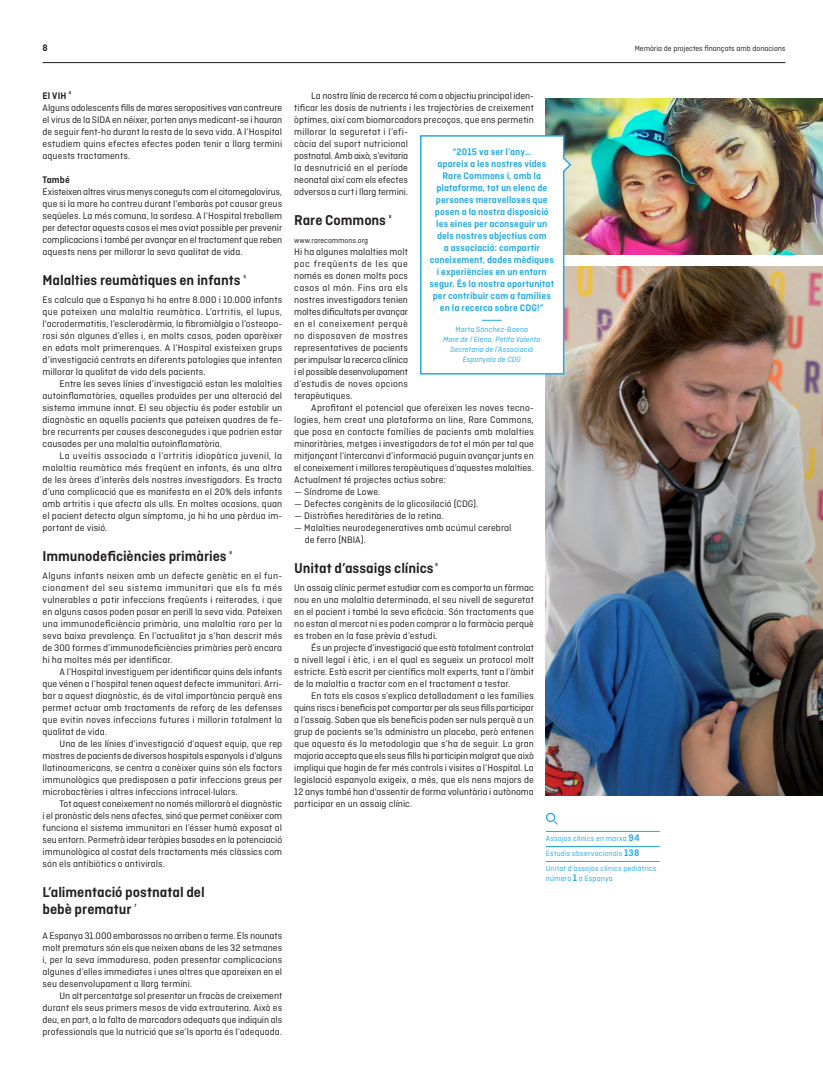
<style>
.page{position:relative;width:823px;height:1078px;background:#fff}
.page>*{position:absolute;margin:0;border:0;box-sizing:border-box;transform-origin:0 0}
.t1{font:600 15px/16.2px "Ciutadella";letter-spacing:-.005em;color:#231f20}
.t2{font:10px/12px "Ciutadella";letter-spacing:.005em;color:#231f20;text-align:justify}
.t3{font:600 10px/12px "Ciutadella";letter-spacing:.005em;color:#24aae1;text-align:center}
.t4{font:600 10px "Ciutadella";letter-spacing:.005em;color:#231f20}
.t5{font:8px/15px "Ciutadella";letter-spacing:.015em;color:#24aae1}
.t6{font:italic 8px/10px "Ciutadella";letter-spacing:.015em;color:#24aae1;text-align:center}
.t7{font:8px "Ciutadella";color:#231f20}
.s1{font-weight:600}
.s2{font-weight:400;font-size:10px}
.s3{font-weight:600;font-size:10px}
</style>
<div class="page">
<hr style="left:43px;top:62px;width:742px;height:1px;background:#231f20">
<img style="left:545px;top:267px;width:277px;height:528px">
<img style="left:545px;top:99px;width:277px;height:156px">
<svg style="left:545px;top:812px;width:12px;height:12px"></svg>
<hr style="left:545px;top:831px;width:114px;height:1px;background:#24aae1">
<hr style="left:545px;top:846px;width:114px;height:1px;background:#24aae1">
<hr style="left:545px;top:861px;width:114px;height:1px;background:#24aae1">
<svg style="left:420px;top:134px;width:152px;height:241px"></svg>
<svg style="left:481px;top:320px;width:20px;height:1px"></svg>
<p class="t4" style="left:43px;top:42px;width:7px">8</p>
<p class="t7" style="left:634px;top:44px;width:152px">Memòria de projectes finançats amb donacions</p>
<p class="t2" style="left:43px;top:89px;width:241px;text-align:left"><span class="s1">El VIH</span> 4<br>Alguns adolescents fills de mares seropositives van contreure el virus de la SI DA en néixer, porten anys medicant-se i hauran de seguir fent-ho durant la resta de la seva vida. A l’Hospital estudiem quins efectes efectes poden tenir a llarg termini aquests tractaments.</p>
<p class="t4" style="left:43px;top:174px;width:29px">També</p>
<p class="t2" style="left:43px;top:185px;width:241px">Existeixen altres virus menys coneguts com el citomegalovirus, que si la mare ho contreu durant l’embaràs pot causar greus seqüeles. La més comuna, la sordesa. A l’Hospital treballem per detectar aquests casos el mes aviat possible per prevenir complicacions i també per avançar en el tractament que reben aquests nens per millorar la seva qualitat de vida.</p>
<h1 class="t1" style="left:43px;top:272px;width:205px">Malalties reumàtiques en infants <span class="s2">5</span></h1>
<p class="t2" style="left:43px;top:293px;width:241px">Es calcula que a Espanya hi ha entre 8.000 i 10.000 infants que pateixen una malaltia reumàtica. L’artritis, el lupus, l'acrodermatitis, l’esclerodèrmia, la fibromiàlgia o l’osteopo&shy;rosi són algunes d’elles i, en molts casos, poden aparèixer en edats molt primerenques. A l’Hospital existeixen grups d’investigació centrats en diferents patologies que intenten millorar la qualitat de vida dels pacients.</p>
<p class="t2" style="left:43px;top:377px;width:241px;text-indent:17px">Entre les seves línies d’investigació estan les malalties autoinflamatòries, aquelles produïdes per una alteració del sistema immune innat. El seu objectiu és poder establir un diagnòstic en aquells pacients que pateixen quadres de fe&shy;bre recurrents per causes desconegudes i que podrien estar causades per una malaltia autoinflamatòria.</p>
<p class="t2" style="left:43px;top:449px;width:241px;text-indent:17px">La uveïtis associada a l’artritis idiopàtica juvenil, la malaltia reumàtica més freqüent en infants, és una altra de les àrees d’interès dels nostres investigadors. Es tracta d’una complicació que es manifesta en el 20% dels infants amb artritis i que afecta als ulls. En moltes ocasions, quan el pacient detecta algun símptoma, ja hi ha una pèrdua im&shy;portant de visió.</p>
<h1 class="t1" style="left:43px;top:548px;width:191px">Immunodeficiències primàries <span class="s2">6</span></h1>
<p class="t2" style="left:43px;top:569px;width:241px">Alguns infants neixen amb un defecte genètic en el fun&shy;cionament del seu sistema immunitari que els fa més vulnerables a patir infeccions freqüents i reiterades, i que en alguns casos poden posar en perill la seva vida. Pateixen una immunodeficiència primària, una malaltia rara per la seva baixa prevalença. En l’actualitat ja s’han descrit més de 300 formes d’immunodeficiències primàries però encara hi ha moltes més per identificar.</p>
<p class="t2" style="left:43px;top:665px;width:241px;text-indent:17px">A l’Hospital investiguem per identificar quins dels infants que vénen a l’hospital tenen aquest defecte immunitari. Arri&shy;bar a aquest diagnòstic, és de vital importància perquè ens permet actuar amb tractaments de reforç de les defenses que evitin noves infeccions futures i millorin totalment la qualitat de vida.</p>
<p class="t2" style="left:43px;top:737px;width:241px;text-indent:17px">Una de les línies d’investigació d’aquest equip, que rep mostres de pacients de diversos hospitals espanyols i d’alguns llatinoamericans, se centra a conèixer quins són els factors immunològics que predisposen a patir infeccions greus per microbactèries i altres infeccions intracel·lulars.</p>
<p class="t2" style="left:43px;top:797px;width:241px;text-indent:17px">Tot aquest coneixement no només millorarà el diagnòstic i el pronòstic dels nens afectes, sinó que permet conèixer com funciona el sistema immunitari en l’ésser humà exposat al seu entorn. Permetrà idear teràpies basades en la potenciació immunològica al costat dels tractaments més clàssics com són els antibiòtics o antivirals.</p>
<h1 class="t1" style="left:43px;top:884px;width:163px">L’alimentació postnatal del bebè prematur <span class="s2">7</span></h1>
<p class="t2" style="left:43px;top:929px;width:241px">A Espanya 31.000 embarassos no arriben a terme. Els nounats molt prematurs són els que neixen abans de les 32 setmanes i, per la seva immaduresa, poden presentar complicacions algunes d’elles immediates i unes altres que apareixen en el seu desenvolupament a llarg termini.</p>
<p class="t2" style="left:43px;top:989px;width:241px;text-indent:17px">Un alt percentatge sol presentar un fracàs de creixement durant els seus primers mesos de vida extrauterina. Això es deu, en part, a la falta de marcadors adequats que indiquin als professionals que la nutrició que se’ls aporta és l’adequada.</p>
<p class="t2" style="left:294px;top:89px;width:241px;text-align:left;text-indent:17px">La nostra línia de recerca té com a objectiu principal iden&shy;tificar les dosis de nutrients i les trajectòries de creixement òptimes, així com biomarcadors precoços, que ens permetin millorar la seguretat i l’efi-<br>càcia del suport nutricional<br>postnatal. Amb això, s’evitaria<br>la desnutrició en el període<br>neonatal així com els efectes<br>adversos a curt i llarg termini.</p>
<h1 class="t1" style="left:294px;top:212px;width:99px">Rare Commons <span class="s2">8</span></h1>
<p class="t7" style="left:294px;top:236px;width:75px">www.rarecommons.org</p>
<p class="t2" style="left:294px;top:245px;width:115px">Hi ha algunes malalties molt poc freqüents de les que només es donen molts pocs casos al món. Fins ara els nostres investigadors tenien moltes dificultats per avançar en el coneixement perquè no disposaven de mostres representatives de pacients per impulsar la recerca clínica i el possible desenvolupament d’estudis de noves opcions terapèutiques.</p>
<p class="t2" style="left:294px;top:401px;width:241px;text-indent:17px">Aprofitant el potencial que ofereixen les noves tecno&shy;logies, hem creat una plataforma on line, Rare Commons, que posa en contacte famílies de pacients amb malalties minoritàries, metges i investigadors de tot el món per tal que mitjançant l’intercanvi d’informació puguin avançar junts en el coneixement i millores terapèutiques d’aquestes malalties.<br>Actualment té projectes actius sobre:</p>
<p class="t2" style="left:294px;top:485px;width:88px">— Síndrome de Lowe.</p>
<p class="t2" style="left:294px;top:497px;width:185px">— Defectes congènits de la glicosilació (CDG).</p>
<p class="t2" style="left:294px;top:509px;width:151px">— Distròfies hereditàries de la retina.</p>
<p class="t2" style="left:304px;top:521px;width:208px;text-indent:-10px">— Malalties neurodegeneratives amb acúmul cerebral de ferro (N BIA).</p>
<h1 class="t1" style="left:294px;top:560px;width:145px">Unitat d’assaigs clínics <span class="s2">9</span></h1>
<p class="t2" style="left:294px;top:581px;width:241px">Un assaig clínic permet estudiar com es comporta un fàrmac nou en una malaltia determinada, el seu nivell de seguretat en el pacient i també la seva eficàcia. Són tractaments que no estan al mercat ni es poden comprar a la farmàcia perquè es troben en la fase prèvia d’estudi.</p>
<p class="t2" style="left:294px;top:641px;width:241px;text-indent:17px">És un projecte d’investigació que està totalment controlat a nivell legal i ètic, i en el qual es segueix un protocol molt estricte. Està escrit per científics molt experts, tant a l’àmbit de la malaltia a tractar com en el tractament a testar.</p>
<p class="t2" style="left:294px;top:689px;width:241px;text-indent:17px">En tots els casos s’explica detalladament a les famílies quins riscs i beneficis pot comportar per als seus fills participar a l’assaig. Saben que els beneficis poden ser nuls perquè a un grup de pacients se’ls administra un placebo, però entenen que aquesta és la metodologia que s’ha de seguir. La gran majoria accepta que els seus fills hi participin malgrat que això impliqui que hagin de fer més controls i visites a l’Hospital. La legislació espanyola exigeix, a més, que els nens majors de 12 anys també han d'assentir de forma voluntària i autònoma participar en un assaig clínic.</p>
<p class="t3" style="left:429px;top:145px;width:126px">“2015 va ser l’any…<br>apareix a les nostres vides<br>Rare Commons i, amb la plataforma, tot un elenc de persones meravelloses que posen a la nostra disposició les eines per aconseguir un dels nostres objectius com<br>a associació: compartir coneixement, dades mèdiques i experiències en un entorn segur. És la nostra oportunitat per contribuir com a famílies en la recerca sobre CDG!”</p>
<p class="t5" style="left:455px;top:321px;width:74px">Marta Sánchez-Baena</p>
<p class="t6" style="left:443px;top:334px;width:99px">Mare de l’Elena, Petita Valenta<br>Secretaria de l’Associació<br>Espanyola de CDG</p>
<p class="t5" style="left:545px;top:831px;width:114px">Assajos clínics en marxa <span class="s3">94<br></span>Estudis observacionals <span class="s3">138<br></span>Unitat d’assajos clínics pediàtrics.</p>
<p class="t5" style="left:545px;top:871px;width:68px">número <span class="s3">1</span> a Espanya</p>
</div>
